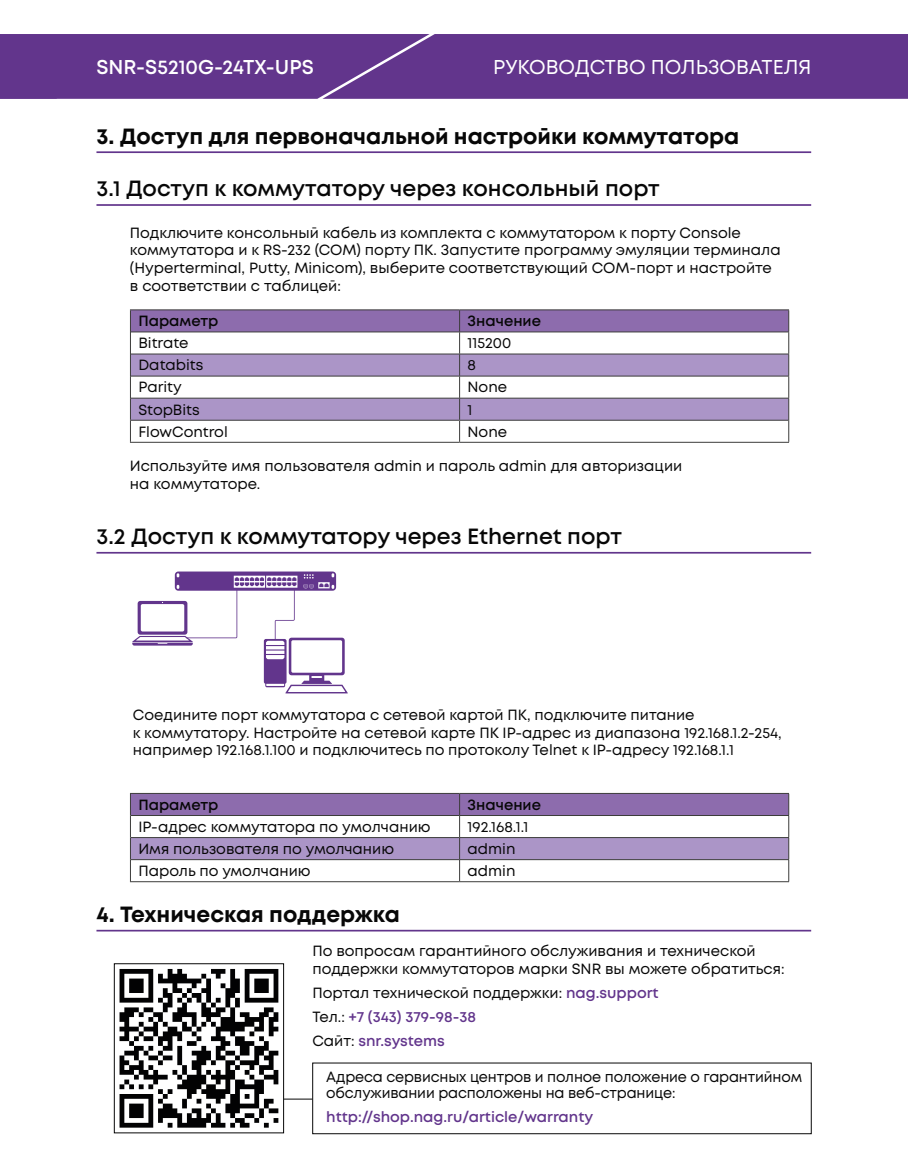
<style>
.page{position:relative;width:908px;height:1168px;background:#fff}
.page>*{position:absolute;margin:0;border:0;box-sizing:border-box;transform-origin:0 0}
.t1{font:600 22px "Mont";color:#070707}
.t2{font:700 22px "Mont";color:#070707}
.t3{font:20px "Mont";color:#fff}
.t4{font:600 20px "Mont";color:#fff}
.t5{font:14.8px/17.8px "Mont";color:#070707}
.t6{font:600 14.8px/24px "Mont";color:#62358c}
.t7{font:600 14.8px "Mont";color:#070707}
.s1{font-weight:400;color:#070707}
</style>
<div class="page">
<hr style="left:96px;top:151px;width:714px;height:2px;background:#62358c">
<hr style="left:96px;top:204px;width:714px;height:2px;background:#62358c">
<hr style="left:130px;top:309px;width:329px;height:1px;background:#3c3c3b">
<hr style="left:459px;top:309px;width:329px;height:1px;background:#3c3c3b">
<svg style="left:130px;top:310px;width:659px;height:132px"></svg>
<hr style="left:459px;top:420px;width:329px;height:1px;background:#3c3c3b">
<hr style="left:130px;top:442px;width:329px;height:1px;background:#3c3c3b">
<hr style="left:459px;top:442px;width:329px;height:1px;background:#3c3c3b">
<div style="left:0;top:34px;width:907px;height:65px;background:#62358c"></div>
<hr style="left:96px;top:552px;width:714px;height:2px;background:#62358c">
<hr style="left:96px;top:930px;width:714px;height:1px;background:#62358c">
<hr style="left:130px;top:881px;width:329px;height:1px;background:#3c3c3b">
<hr style="left:459px;top:881px;width:329px;height:1px;background:#3c3c3b">
<svg style="left:130px;top:793px;width:659px;height:88px"></svg>
<svg style="left:132px;top:571px;width:215px;height:122px"></svg>
<svg style="left:119px;top:969px;width:159px;height:159px"></svg>
<div style="left:312px;top:1063px;width:499px;height:71px;border:1px solid #070707"></div>
<div style="left:114px;top:963px;width:170px;height:170px;border:1px solid #070707"></div>
<svg style="left:284px;top:1099px;width:28px;height:1px"></svg>
<h2 class="t4" style="left:96px;top:54px;width:219px">SNR-S5210G-24TX-UPS</h2>
<h2 class="t3" style="left:493px;top:54px;width:319px">РУКОВОДСТВО ПОЛЬЗОВАТЕЛЯ</h2>
<h1 class="t2" style="left:96px;top:122px;width:644px">3. Доступ для первоначальной настройки коммутатора</h1>
<h1 class="t1" style="left:96px;top:174px;width:564px">3.1 Доступ к коммутатору через консольный порт</h1>
<p class="t5" style="left:130px;top:224px;width:652px">Подключите консольный кабель из комплекта с коммутатором к порту Console коммутатора и к RS-232 (COM) порту ПК. Запустите программу эмуляции терминала (Hyperterminal, Putty, Minicom), выберите соответствующий COM-порт и настройте в соответствии с таблицей:</p>
<p class="t7" style="left:138px;top:312px;width:81px">Параметр</p>
<p class="t7" style="left:467px;top:312px;width:75px">Значение</p>
<p class="t5" style="left:138px;top:334px;width:52px">Bitrate</p>
<p class="t5" style="left:467px;top:334px;width:45px">115200</p>
<p class="t5" style="left:138px;top:356px;width:66px">Databits</p>
<p class="t5" style="left:467px;top:356px;width:10px">8</p>
<p class="t5" style="left:138px;top:378px;width:45px">Parity</p>
<p class="t5" style="left:467px;top:378px;width:41px">None</p>
<p class="t5" style="left:138px;top:401px;width:63px">StopBits</p>
<p class="t5" style="left:467px;top:401px;width:6px">1</p>
<p class="t5" style="left:138px;top:423px;width:91px">FlowControl</p>
<p class="t5" style="left:467px;top:423px;width:41px">None</p>
<p class="t5" style="left:130px;top:457px;width:553px">Используйте имя пользователя admin и пароль admin для авторизации на коммутаторе.</p>
<h1 class="t1" style="left:96px;top:522px;width:526px">3.2 Доступ к коммутатору через Ethernet порт</h1>
<p class="t5" style="left:133px;top:706px;width:650px">Соедините порт коммутатора с сетевой картой ПК, подключите питание<br>к коммутатору. Настройте на сетевой карте ПК IP-адрес из диапазона 192.168.1.2-254, например 192.168.1.100 и подключитесь по протоколу Telnet к IP-адресу 192.168.1.1</p>
<p class="t7" style="left:138px;top:795px;width:81px">Параметр</p>
<p class="t7" style="left:467px;top:795px;width:75px">Значение</p>
<p class="t5" style="left:138px;top:818px;width:293px">IP-адрес коммутатора по умолчанию</p>
<p class="t5" style="left:467px;top:818px;width:62px">192.168.1.1</p>
<p class="t5" style="left:138px;top:840px;width:257px">Имя пользователя по умолчанию</p>
<p class="t5" style="left:467px;top:840px;width:49px">admin</p>
<p class="t5" style="left:138px;top:862px;width:173px">Пароль по умолчанию</p>
<p class="t5" style="left:467px;top:862px;width:49px">admin</p>
<h1 class="t2" style="left:96px;top:900px;width:305px">4. Техническая поддержка</h1>
<p class="t5" style="left:312px;top:942px;width:473px">По вопросам гарантийного обслуживания и технической поддержки коммутаторов марки SNR вы можете обратиться:</p>
<p class="t6" style="left:312px;top:981px;width:347px"><span class="s1">Портал технической поддержки:</span> nag.support<br><span class="s1">Тел.:</span> +7 (343) 379-98-38<br><span class="s1">Сайт:</span> snr.systems</p>
<p class="t5" style="left:326px;top:1069px;width:477px;line-height:16px">Адреса сервисных центров и полное положение о гарантийном обслуживании расположены на веб-странице:</p>
<p class="t6" style="left:326px;top:1105px;width:268px">http://shop.nag.ru/article/warranty</p>
</div>
